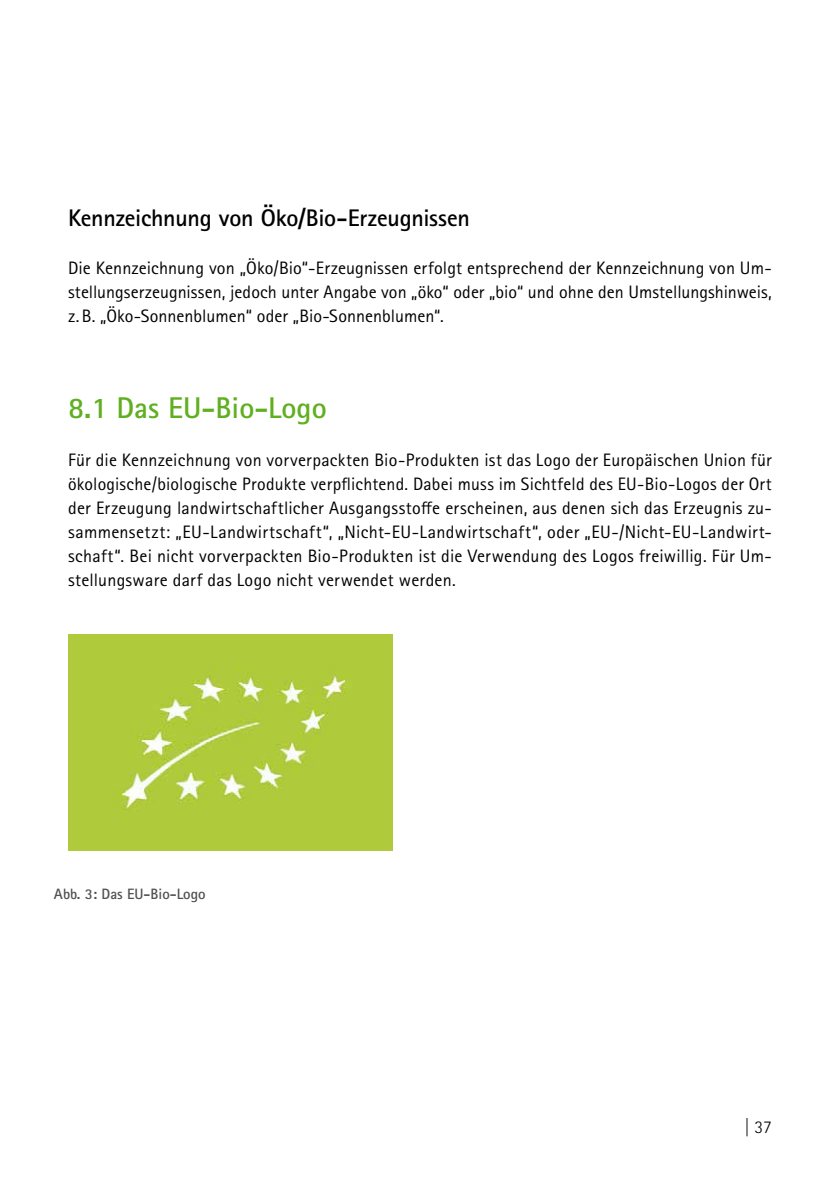
<style>
.page{position:relative;width:840px;height:1191px;background:#fff}
.page>*{position:absolute;margin:0;border:0;box-sizing:border-box;transform-origin:0 0}
.Formatgruppe_1_Titel_H3{font:700 30px "Rotis Sans Serif Pro";color:#60af20}
.INHALT_H3{font:700 24px "Rotis Sans Serif Pro";letter-spacing:-.01em;color:#000}
.INHALT_Fließtext_9_12_zentriert{font:18px/24px "Rotis Sans Serif Pro";letter-spacing:.015em;color:#000;text-align:justify}
.INHALT_Fliessetxt{font:18px/24px "Rotis Sans Serif Pro";color:#000;text-align:justify}
.t1{font:300 18px "Rotis Sans Serif Pro";color:#000}
.INHALT_BU{font:700 15px "Rotis Sans Serif Pro";color:#504f53}
</style>
<div class="page">
<img style="left:68px;top:634px;width:324px;height:216px">
<h3 class="INHALT_H3" style="left:68px;top:203px;width:403px">Kennzeichnung von Öko/Bio-Erzeugnissen</h3>
<p class="INHALT_Fliessetxt" style="left:68px;top:256px;width:704px">Die Kennzeichnung von „Öko/Bio“-Erzeugnissen erfolgt entsprechend der Kennzeichnung von Um&shy;stellungserzeugnissen, jedoch unter Angabe von „öko“ oder „bio“ und ohne den Umstellungshinweis, z.B. „Öko-Sonnenblumen“ oder „Bio-Sonnenblumen“.</p>
<h3 class="Formatgruppe_1_Titel_H3" style="left:68px;top:389px;width:260px">8.1 Das EU-Bio-Logo</h3>
<p class="INHALT_Fließtext_9_12_zentriert" style="left:68px;top:448px;width:705px">Für die Kennzeichnung von vorverpackten Bio-Produkten ist das Logo der Europäischen Union für ökologische/biologische Produkte verpflichtend. Dabei muss im Sichtfeld des EU-Bio-Logos der Ort der Erzeugung landwirtschaftlicher Ausgangsstoffe erscheinen, aus denen sich das Erzeugnis zu&shy;sammensetzt: „EU-Landwirtschaft“, „Nicht-EU-Landwirtschaft“, oder „EU-/Nicht-EU-Landwirt&shy;schaft“. Bei nicht vorverpackten Bio-Produkten ist die Verwendung des Logos freiwillig. Für Um&shy;stellungsware darf das Logo nicht verwendet werden.</p>
<p class="INHALT_BU" style="left:54px;top:884px;width:153px">Abb. 3: Das EU-Bio-Logo</p>
<p class="t1" style="left:743px;top:1116px;width:29px">| 37</p>
</div>
